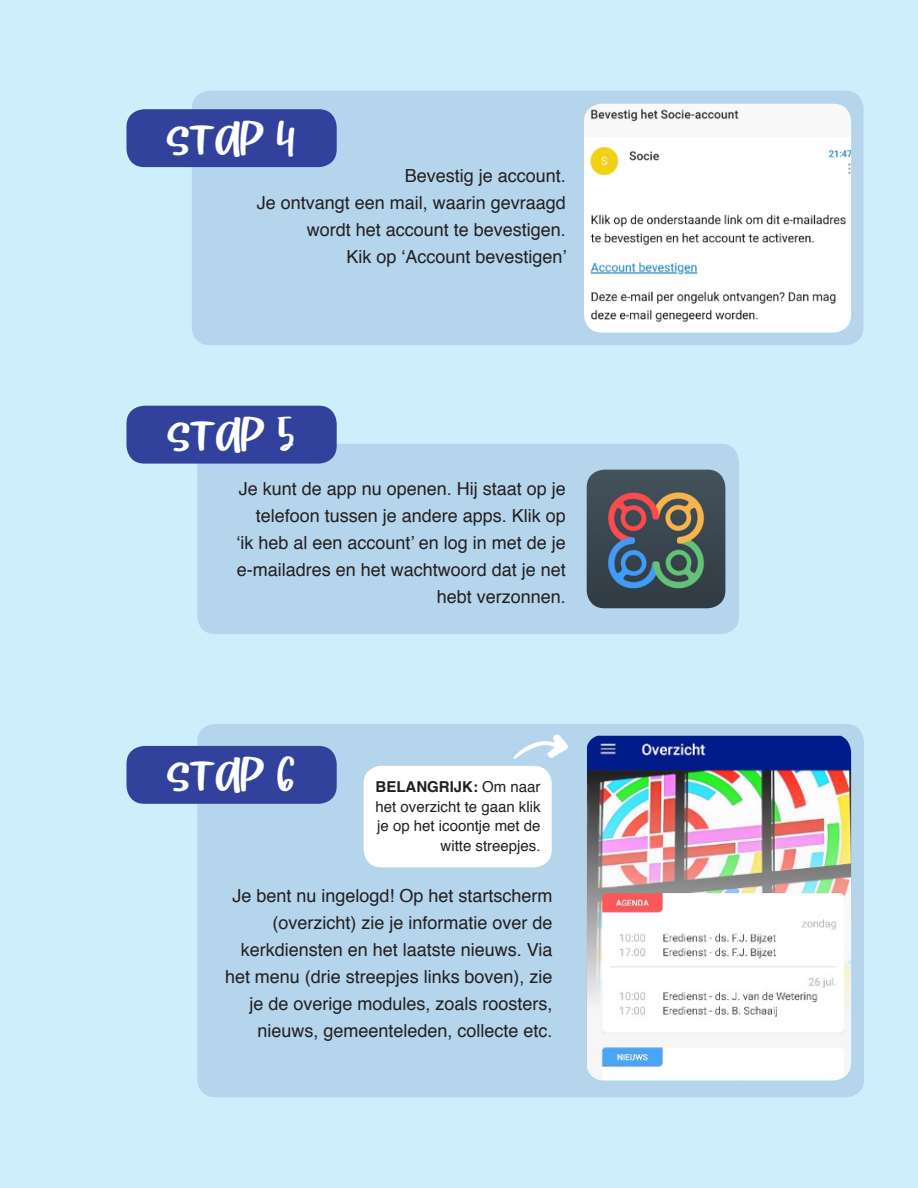
<style>
.page{position:relative;width:918px;height:1188px;background:#cdeffb}
.page>*{position:absolute;margin:0;border:0;box-sizing:border-box;transform-origin:0 0}
.t1{font:42.75px "Wild Hazelnut";color:#fff}
.t2{font:18px/27px "Helvetica";color:#231f20;text-align:right}
.t3{font:15px/19.5px "Helvetica";color:#231f20;text-align:right}
.s1{font-weight:700}
</style>
<div class="page">
<div style="left:192px;top:91px;width:672px;height:254px;background:#b5d5ec;border-radius:18px"></div>
<div style="left:197px;top:444px;width:542px;height:190px;background:#b5d5ec;border-radius:18px"></div>
<img style="left:587px;top:470px;width:138px;height:138px">
<div style="left:197px;top:724px;width:667px;height:373px;background:#b5d5ec;border-radius:18px"></div>
<img style="left:587px;top:736px;width:264px;height:344px">
<img style="left:584px;top:104px;width:267px;height:229px">
<div style="left:628px;top:163px;width:129px;height:15px;background:#fff;border-radius:6px"></div>
<div style="left:126px;top:109px;width:211px;height:58px;background:#32429c;border-radius:18px"></div>
<div style="left:126px;top:406px;width:211px;height:58px;background:#32429c;border-radius:18px"></div>
<div style="left:126px;top:746px;width:211px;height:58px;background:#32429c;border-radius:18px"></div>
<div style="left:364px;top:766px;width:188px;height:101px;background:#fff;border-radius:18px"></div>
<svg style="left:513px;top:734px;width:55px;height:25px"></svg>
<p class="t1" style="left:167px;top:111px;width:130px">STAP 4</p>
<p class="t2" style="left:405px;top:162px;width:163px">Bevestig je account.</p>
<p class="t2" style="left:257px;top:189px;width:311px">Je ontvangt een mail, waarin gevraagd</p>
<p class="t2" style="left:307px;top:216px;width:261px">wordt het account te bevestigen.</p>
<p class="t2" style="left:346px;top:243px;width:222px">Kik op ‘Account bevestigen’</p>
<p class="t1" style="left:167px;top:408px;width:128px">STAP 5</p>
<p class="t2" style="left:236px;top:476px;width:331px">Je kunt de app nu openen. Hij staat op je telefoon tussen je andere apps. Klik op ‘ik heb al een account’ en log in met de je e-mailadres en het wachtwoord dat je net hebt verzonnen.</p>
<p class="t1" style="left:167px;top:748px;width:129px">STAP 6</p>
<p class="t3" style="left:376px;top:778px;width:167px"><span class="s1">BELANGRIJK:</span> Om naar het overzicht te gaan klik je op het icoontje met de witte streepjes.</p>
<p class="t2" style="left:225px;top:883px;width:329px">Je bent nu ingelogd! Op het startscherm (overzicht) zie je informatie over de kerkdiensten en het laatste nieuws. Via het menu (drie streepjes links boven), zie je de overige modules, zoals roosters, nieuws, gemeenteleden, collecte etc.</p>
</div>
